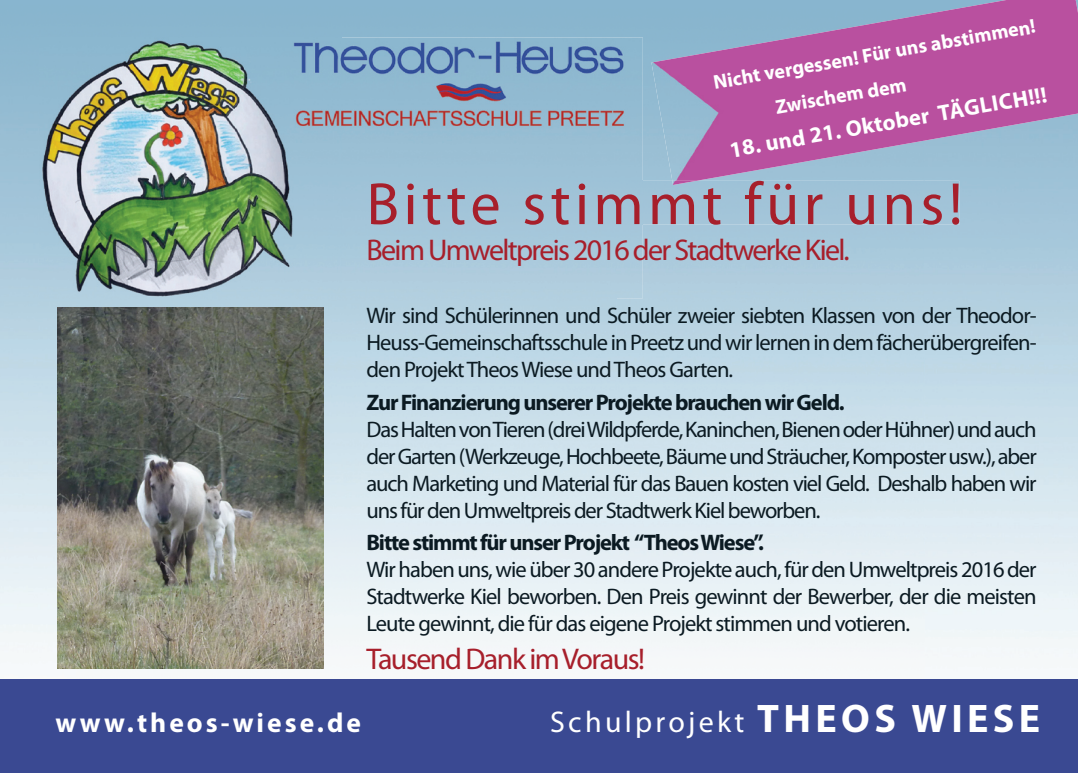
<style>
.page{position:relative;width:1078px;height:773px;background:#fff}
.page>*{position:absolute;margin:0;border:0;box-sizing:border-box;transform-origin:0 0}
.t1{font:60px "Myriad Pro";letter-spacing:.075em;color:#a71f2b}
.t2{font:30px "Myriad Pro";letter-spacing:-.055em;color:#a71f2b}
.t3{font:30px "Myriad Pro";letter-spacing:.11em;color:#fff}
.t4{font:700 27.5px "Myriad Pro";letter-spacing:.11em;color:#fff}
.t5{font:22.5px/27px "Myriad Pro";letter-spacing:-.04em;color:#0b1a22;text-align:justify}
.t6{font:700 22.5px "Myriad Pro";letter-spacing:-.05em;color:#0b1a22}
.t7{font:700 22.5px "Myriad Pro";color:#fff}
.t8{font:700 20px/35px "Myriad Pro";color:#fff}
.s1{font-weight:700;font-size:40px}
</style>
<div class="page">
<img style="left:0;top:86px;width:77px;height:583px">
<img style="left:77px;top:298px;width:308px;height:371px">
<div style="left:642px;top:181px;width:316px;height:44px;background:#a1c3d8"></div>
<div style="left:0;top:679px;width:1077px;height:93px;background:#3a4992"></div>
<img style="left:40px;top:37px;width:602px;height:261px">
<img style="left:58px;top:307px;width:266px;height:361px">
<img style="left:651px;top:0;width:426px;height:181px">
<img style="left:672px;top:181px;width:24px;height:4px">
<p class="t8" style="left:766px;top:55px;width:271px;text-indent:-57px;rotate:-10deg">Nicht vergessen! Für uns abstimmen!<br>Zwischem dem</p>
<p class="t7" style="left:727px;top:136px;width:323px;rotate:-10deg">18. und 21. Oktober TÄGLICH!!!</p>
<h1 class="t1" style="left:366px;top:167px;width:597px">Bitte stimmt für uns!</h1>
<h2 class="t2" style="left:366px;top:231px;width:484px">Beim Umweltpreis 2016 der Stadtwerke Kiel.</h2>
<p class="t5" style="left:366px;top:302px;width:671px">Wir sind Schülerinnen und Schüler zweier siebten Klassen von der Theodor-Heuss-Gemeinschaftsschule in Preetz und wir lernen in dem fächerübergreifen&shy;den Projekt Theos Wiese und Theos Garten.</p>
<p class="t6" style="left:366px;top:387px;width:479px">Zur Finanzierung unserer Projekte brauchen wir Geld.</p>
<p class="t5" style="left:366px;top:415px;width:671px">Das Halten von Tieren (drei Wildpferde, Kaninchen, Bienen oder Hühner) und auch der Garten (Werkzeuge, Hochbeete, Bäume und Sträucher, Komposter usw.), aber auch Marketing und Material für das Bauen kosten viel Geld. Deshalb haben wir uns für den Umweltpreis der Stadtwerk Kiel beworben.</p>
<p class="t6" style="left:366px;top:528px;width:399px">Bitte stimmt für unser Projekt “Theos Wiese”.</p>
<p class="t5" style="left:366px;top:555px;width:671px">Wir haben uns, wie über 30 andere Projekte auch, für den Umweltpreis 2016 der Stadtwerke Kiel beworben. Den Preis gewinnt der Bewerber, der die meisten Leute gewinnt, die für das eigene Projekt stimmen und votieren.</p>
<h2 class="t2" style="left:366px;top:640px;width:280px">Tausend Dank im Voraus!</h2>
<p class="t4" style="left:55px;top:704px;width:307px">www.theos-wiese.de</p>
<h2 class="t3" style="left:550px;top:703px;width:491px">Schulprojekt <span class="s1">THEOS WIESE</span></h2>
</div>
